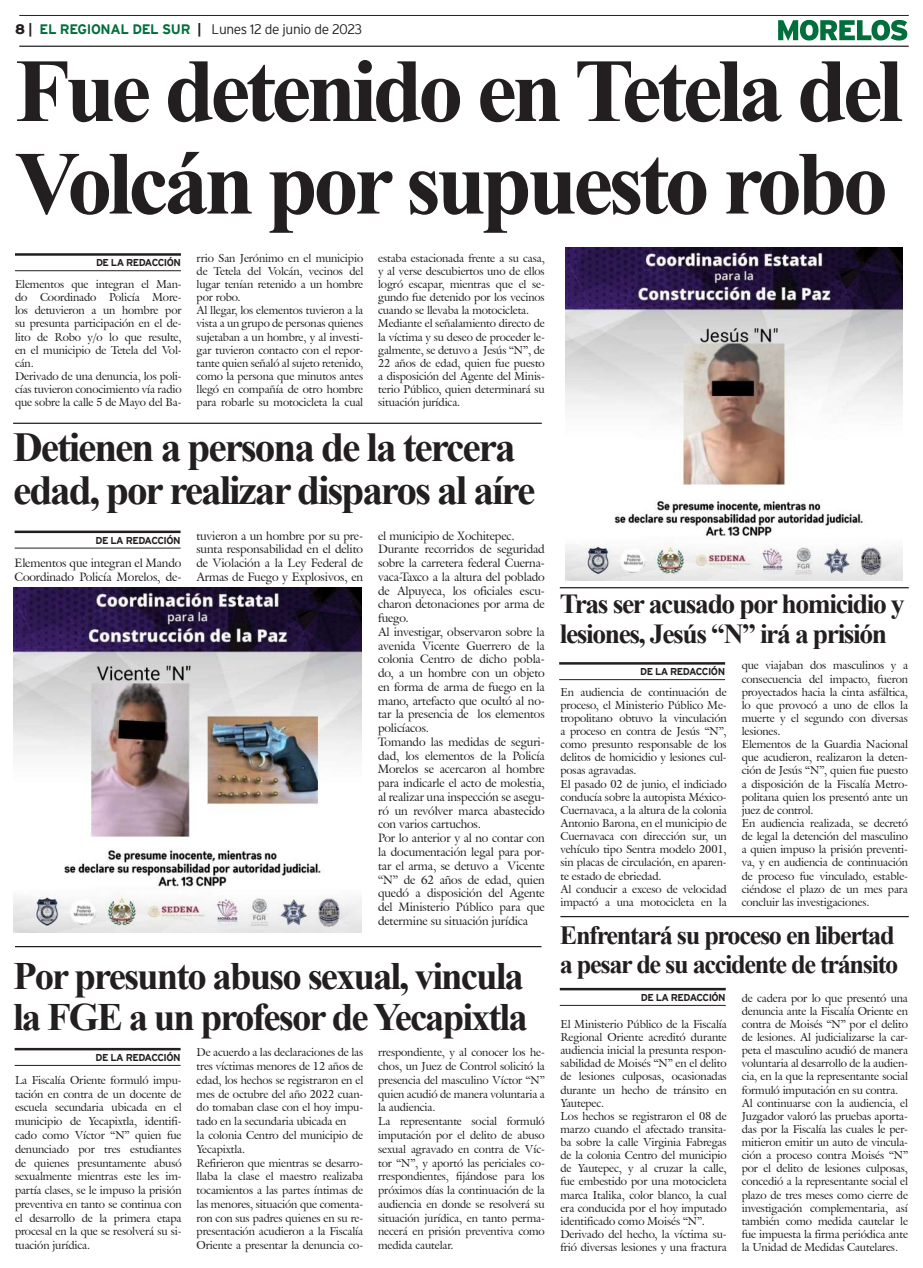
<style>
.page{position:relative;width:923px;height:1268px;background:#fff}
.page>*{position:absolute;margin:0;border:0;box-sizing:border-box;transform-origin:0 0}
.t1{font:700 90px/92.5px "Times New Roman";letter-spacing:-.05em;color:#231f20}
.t2{font:700 41.25px/43.8px "Times New Roman";letter-spacing:-.05em;color:#231f20}
.t3{font:700 38.75px/41.2px "Times New Roman";letter-spacing:-.05em;color:#231f20}
.t4{font:700 27.5px/30px "Times New Roman";letter-spacing:-.05em;color:#231f20}
.t5{font:700 26.25px/28.8px "Times New Roman";letter-spacing:-.05em;color:#231f20}
.t6{font:300 13.75px "Interstate";letter-spacing:-.025em;color:#231f20}
.t7{font:11.88px/13.8px "Galliard IT Cby BT";letter-spacing:-.01em;color:#231f20}
.t8{font:11.25px/13.1px "Galliard IT Cby BT";letter-spacing:-.01em;color:#231f20}
.t9{font:700 10px "Interstate";letter-spacing:-.05em;color:#231f20}
.s1{font-weight:900}
.s2{font-weight:700}
.s3{font-weight:700;color:#006f3c}
</style>
<div class="page">
<hr style="left:19px;top:15px;width:889px;height:1px;background:#231f20">
<hr style="left:19px;top:46px;width:889px;height:1px;background:#231f20">
<svg style="left:778px;top:20px;width:129px;height:21px"></svg>
<hr style="left:15px;top:253px;width:166px;height:3px;background:#231f20">
<hr style="left:15px;top:270px;width:166px;height:1px;background:#231f20">
<img style="left:566px;top:248px;width:336px;height:333px">
<hr style="left:15px;top:530px;width:166px;height:3px;background:#231f20">
<hr style="left:15px;top:547px;width:166px;height:1px;background:#231f20">
<img style="left:13px;top:587px;width:348px;height:345px">
<hr style="left:15px;top:946px;width:526px;height:1px;background:#231f20">
<hr style="left:15px;top:1047px;width:166px;height:3px;background:#231f20">
<hr style="left:15px;top:1065px;width:166px;height:1px;background:#231f20">
<hr style="left:13px;top:422px;width:529px;height:2px;background:#231f20">
<hr style="left:560px;top:587px;width:348px;height:1px;background:#231f20">
<hr style="left:559px;top:662px;width:166px;height:2px;background:#231f20">
<hr style="left:559px;top:679px;width:166px;height:1px;background:#231f20">
<hr style="left:560px;top:916px;width:348px;height:1px;background:#231f20">
<hr style="left:560px;top:988px;width:165px;height:2px;background:#231f20">
<hr style="left:560px;top:1005px;width:165px;height:1px;background:#231f20">
<p class="t6" style="left:15px;top:21px;width:349px"><span class="s1">8</span> <span class="s2">|</span> <span class="s3">EL REGIONAL DEL SUR</span> <span class="s2">|</span> Lunes 12 de junio de 2023</p>
<h1 class="t1" style="left:15px;top:42px;width:889px">Fue detenido en Tetela del<br>Volcán por supuesto robo</h1>
<p class="t9" style="left:96px;top:257px;width:86px">DE LA REDACCIÓN</p>
<p class="t8" style="left:196px;top:251px;width:168px">rrio San Jerónimo en el municipio de Tetela del Volcán, vecinos del lugar tenían retenido a un hombre por robo.<br>Al llegar, los elementos tuvieron a la vista a un grupo de personas quienes sujetaban a un hombre, y al investi&shy;gar tuvieron contacto con el repor&shy;tante quien señaló al sujeto retenido, como la persona que minutos antes llegó en compañía de otro hombre para robarle su motocicleta la cual</p>
<p class="t8" style="left:378px;top:251px;width:168px">estaba estacionada frente a su casa, y al verse descubiertos uno de ellos logró escapar, mientras que el se&shy;gundo fue detenido por los vecinos cuando se llevaba la motocicleta.<br>Mediante el señalamiento directo de la víctima y su deseo de proceder le&shy;galmente, se detuvo a Jesús “N”, de 22 años de edad, quien fue puesto a disposición del Agente del Minis&shy;terio Público, quien determinará su situación jurídica.</p>
<p class="t8" style="left:15px;top:277px;width:168px">Elementos que integran el Man&shy;do Coordinado Policía More&shy;los detuvieron a un hombre por su presunta participación en el de&shy;lito de Robo y/o lo que resulte, en el municipio de Tetela del Vol&shy;cán.<br>Derivado de una denuncia, los poli&shy;cías tuvieron conocimiento vía radio que sobre la calle 5 de Mayo del Ba-</p>
<h2 class="t2" style="left:13px;top:424px;width:523px">Detienen a persona de la tercera edad, por realizar disparos al aíre</h2>
<p class="t9" style="left:96px;top:535px;width:86px">DE LA REDACCIÓN</p>
<p class="t7" style="left:196px;top:528px;width:168px;text-align:justify">tuvieron a un hombre por su pre&shy;sunta responsabilidad en el delito de Violación a la Ley Federal de Armas de Fuego y Explosivos, en</p>
<p class="t7" style="left:378px;top:528px;width:168px">el municipio de Xochitepec.<br>Durante recorridos de seguridad sobre la carretera federal Cuerna&shy;vaca-Taxco a la altura del poblado de Alpuyeca, los oficiales escu&shy;charon detonaciones por arma de fuego.<br>Al investigar, observaron sobre la avenida Vicente Guerrero de la colonia Centro de dicho pobla&shy;do, a un hombre con un objeto en forma de arma de fuego en la mano, artefacto que ocultó al no&shy;tar la presencia de los elementos policíacos.<br>Tomando las medidas de seguri&shy;dad, los elementos de la Policía<br>Morelos se acercaron al hombre para indicarle el acto de molestia, al realizar una inspección se asegu&shy;ró un revólver marca abastecido con varios cartuchos.<br>Por lo anterior y al no contar con la documentación legal para por&shy;tar el arma, se detuvo a Vicente “N” de 62 años de edad, quien quedó a disposición del Agente del Ministerio Público para que determine su situación jurídica</p>
<p class="t7" style="left:15px;top:556px;width:168px">Elementos que integran el Mando<br>Coordinado Policía Morelos, de-</p>
<h3 class="t3" style="left:13px;top:954px;width:516px">Por presunto abuso sexual, vincula la FGE a un profesor de Yecapixtla</h3>
<p class="t9" style="left:96px;top:1052px;width:86px">DE LA REDACCIÓN</p>
<p class="t8" style="left:196px;top:1045px;width:168px;line-height:13.8px">De acuerdo a las declaraciones de las tres víctimas menores de 12 años de edad, los hechos se registraron en el mes de octubre del año 2022 cuan&shy;do tomaban clase con el hoy impu&shy;tado en la secundaria ubicada en<br>la colonia Centro del municipio de Yecapixtla.<br>Refirieron que mientras se desarro&shy;llaba la clase el maestro realizaba tocamientos a las partes íntimas de las menores, situación que comenta&shy;ron con sus padres quienes en su re&shy;presentación acudieron a la Fiscalía Oriente a presentar la denuncia co-</p>
<p class="t8" style="left:378px;top:1045px;width:168px;line-height:13.8px">rrespondiente, y al conocer los he&shy;chos, un Juez de Control solicitó la presencia del masculino Víctor “N” quien acudió de manera voluntaria a la audiencia.<br>La representante social formuló imputación por el delito de abuso sexual agravado en contra de Víc&shy;tor “N”, y aportó las periciales co&shy;rrespondientes, fijándose para los próximos días la continuación de la audiencia en donde se resolverá su situación jurídica, en tanto perma&shy;necerá en prisión preventiva como medida cautelar.</p>
<p class="t8" style="left:15px;top:1073px;width:168px;line-height:13.8px;text-align:justify">La Fiscalía Oriente formuló impu&shy;tación en contra de un docente de escuela secundaria ubicada en el municipio de Yecapixtla, identifi&shy;cado como Víctor “N” quien fue denunciado por tres estudiantes de quienes presuntamente abusó sexualmente mientras este les im&shy;partía clases, se le impuso la prisión preventiva en tanto se continua con el desarrollo de la primera etapa procesal en la que se resolverá su si&shy;tuación jurídica.</p>
<h3 class="t4" style="left:560px;top:588px;width:346px">Tras ser acusado por homicidio y lesiones, Jesús “N” irá a prisión</h3>
<p class="t9" style="left:640px;top:666px;width:86px">DE LA REDACCIÓN</p>
<p class="t8" style="left:741px;top:659px;width:168px">que viajaban dos masculinos y a consecuencia del impacto, fueron proyectados hacia la cinta asfáltica, lo que provocó a uno de ellos la muerte y el segundo con diversas lesiones.<br>Elementos de la Guardia Nacional que acudieron, realizaron la deten&shy;ción de Jesús “N”, quien fue puesto a disposición de la Fiscalía Metro&shy;politana quien los presentó ante un juez de control.<br>En audiencia realizada, se decretó de legal la detención del masculino a quien impuso la prisión preventi&shy;va, y en audiencia de continuación de proceso fue vinculado, estable&shy;ciéndose el plazo de un mes para concluir las investigaciones.</p>
<p class="t8" style="left:560px;top:685px;width:168px">En audiencia de continuación de proceso, el Ministerio Público Me&shy;tropolitano obtuvo la vinculación a proceso en contra de Jesús “N”, como presunto responsable de los delitos de homicidio y lesiones cul&shy;posas agravadas.<br>El pasado 02 de junio, el indiciado conducía sobre la autopista México-<br>Cuernavaca, a la altura de la colonia<br>Antonio Barona, en el municipio de<br>Cuernavaca con dirección sur, un vehículo tipo Sentra modelo 2001, sin placas de circulación, en aparen&shy;te estado de ebriedad.<br>Al conducir a exceso de velocidad impactó a una motocicleta en la</p>
<h3 class="t5" style="left:560px;top:919px;width:340px">Enfrentará su proceso en libertad a pesar de su accidente de tránsito</h3>
<p class="t9" style="left:640px;top:992px;width:86px">DE LA REDACCIÓN</p>
<p class="t8" style="left:741px;top:991px;width:168px">de cadera por lo que presentó una denuncia ante la Fiscalía Oriente en contra de Moisés “N” por el delito de lesiones. Al judicializarse la car&shy;peta el masculino acudió de manera voluntaria al desarrollo de la audien&shy;cia, en la que la representante social formuló imputación en su contra.<br>Al continuarse con la audiencia, el Juzgador valoró las pruebas aporta&shy;das por la Fiscalía las cuales le per&shy;mitieron emitir un auto de vincula&shy;ción a proceso contra Moisés “N” por el delito de lesiones culposas, concedió a la representante social el plazo de tres meses como cierre de investigación complementaria, así también como medida cautelar le fue impuesta la firma periódica ante la Unidad de Medidas Cautelares.</p>
<p class="t8" style="left:560px;top:1017px;width:168px">El Ministerio Público de la Fiscalía Regional Oriente acreditó durante audiencia inicial la presunta respon&shy;sabilidad de Moisés “N” en el delito de lesiones culposas, ocasionadas durante un hecho de tránsito en Yautepec.<br>Los hechos se registraron el 08 de marzo cuando el afectado transita&shy;ba sobre la calle Virginia Fabregas de la colonia Centro del municipio de Yautepec, y al cruzar la calle, fue embestido por una motocicleta marca Italika, color blanco, la cual era conducida por el hoy imputado identificado como Moisés “N”.<br>Derivado del hecho, la víctima su&shy;frió diversas lesiones y una fractura</p>
</div>
